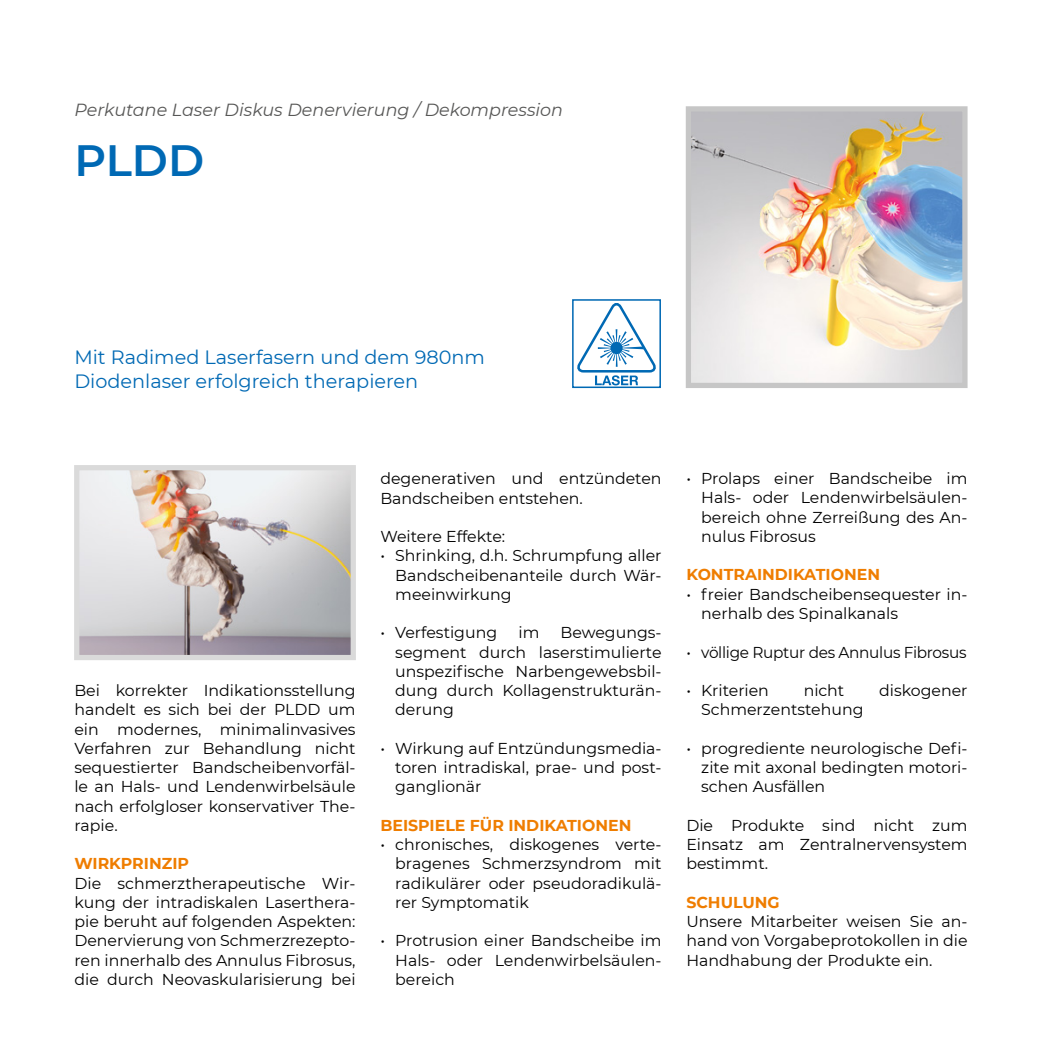
<style>
.page{position:relative;width:1042px;height:1042px;background:#fff}
.page>*{position:absolute;margin:0;border:0;box-sizing:border-box;transform-origin:0 0}
.t1{font:600 43.75px "Montserrat";color:#0069b4}
.t2{font:19.25px/24.5px "Montserrat";color:#0069b4}
.t3{font:italic 17.5px "Montserrat";color:#575756}
.t4{font:15.75px/19.2px "Montserrat";color:#000;text-align:justify}
.t5{font:700 15.75px "Montserrat";color:#ef7d00}
.t6{font:15.75px "Montserrat";letter-spacing:-.02em;color:#000}
</style>
<div class="page">
<img style="left:685px;top:106px;width:283px;height:282px">
<svg style="left:74px;top:465px;width:282px;height:195px;background:#cbc6c5"></svg>
<div style="left:572px;top:299px;width:89px;height:89px;background:#fff;border:2px solid #0069b4"></div>
<svg style="left:576px;top:300px;width:81px;height:85px"></svg>
<p class="t3" style="left:74px;top:98px;width:490px">Perkutane Laser Diskus Denervierung / Dekompression</p>
<h1 class="t1" style="left:74px;top:130px;width:131px">PLDD</h1>
<p class="t2" style="left:74px;top:344px;width:412px">Mit Radimed Laserfasern und dem 980nm<br>Diodenlaser erfolgreich therapieren</p>
<p class="t4" style="left:74px;top:680px;width:283px">Bei korrekter Indikationsstellung handelt es sich bei der PLDD um ein modernes, minimalinvasives Verfahren zur Behandlung nicht sequestierter Bandscheibenvorfäl&shy;le an Hals- und Lendenwirbelsäule nach erfolgloser konservativer The&shy;rapie.</p>
<p class="t5" style="left:74px;top:852px;width:116px">WIRKPRINZIP</p>
<p class="t4" style="left:74px;top:873px;width:283px">Die schmerztherapeutische Wir&shy;kung der intradiskalen Laserthera&shy;pie beruht auf folgenden Aspekten:<br>Denervierung von Schmerzrezepto&shy;ren innerhalb des Annulus Fibrosus, die durch Neovaskularisierung bei</p>
<p class="t4" style="left:380px;top:468px;width:283px">degenerativen und entzündeten<br>Bandscheiben entstehen.</p>
<p class="t4" style="left:380px;top:526px;width:126px">Weitere Effekte:</p>
<p class="t4" style="left:395px;top:545px;width:268px;text-indent:-15px">• Shrinking, d.h. Schrumpfung aller Bandscheibenanteile durch Wär&shy;meeinwirkung</p>
<p class="t4" style="left:380px;top:622px;width:118px">• Verfestigung</p>
<p class="t4" style="left:518px;top:622px;width:22px">im</p>
<p class="t4" style="left:395px;top:622px;width:268px;text-indent:165px">Bewegungs&shy;segment durch laserstimulierte unspezifische Narbengewebsbil&shy;dung durch Kollagenstrukturän&shy;derung</p>
<p class="t4" style="left:395px;top:738px;width:268px;text-indent:-15px">• Wirkung auf Entzündungsmedia&shy;toren intradiskal, prae- und post&shy;ganglionär</p>
<p class="t5" style="left:380px;top:814px;width:252px">BEISPIELE FÜR INDIKATIONEN</p>
<p class="t4" style="left:395px;top:834px;width:268px;text-indent:-15px">• chronisches, diskogenes verte&shy;bragenes Schmerzsyndrom mit radikulärer oder pseudoradikulä&shy;rer Symptomatik</p>
<p class="t4" style="left:395px;top:930px;width:268px;text-indent:-15px">• Protrusion einer Bandscheibe im Hals- oder Lendenwirbelsäulen&shy;bereich</p>
<p class="t4" style="left:701px;top:468px;width:268px;text-indent:-15px">• Prolaps einer Bandscheibe im Hals- oder Lendenwirbelsäulen&shy;bereich ohne Zerreißung des An&shy;nulus Fibrosus</p>
<p class="t5" style="left:686px;top:563px;width:195px">KONTRAINDIKATIONEN</p>
<p class="t4" style="left:701px;top:584px;width:268px;text-indent:-15px">• freier Bandscheibensequester in&shy;nerhalb des Spinalkanals</p>
<p class="t6" style="left:686px;top:641px;width:282px">• völlige Ruptur des Annulus Fibrosus</p>
<p class="t4" style="left:686px;top:680px;width:84px">• Kriterien</p>
<p class="t4" style="left:803px;top:680px;width:42px">nicht</p>
<p class="t4" style="left:879px;top:680px;width:90px">diskogener</p>
<p class="t4" style="left:701px;top:699px;width:164px">Schmerzentstehung</p>
<p class="t4" style="left:701px;top:738px;width:268px;text-indent:-15px">• progrediente neurologische Defi&shy;zite mit axonal bedingten motori&shy;schen Ausfällen</p>
<p class="t4" style="left:686px;top:815px;width:283px">Die Produkte sind nicht zum Einsatz am Zentralnervensystem bestimmt.</p>
<p class="t5" style="left:686px;top:891px;width:95px">SCHULUNG</p>
<p class="t4" style="left:686px;top:911px;width:283px">Unsere Mitarbeiter weisen Sie an&shy;hand von Vorgabeprotokollen in die Handhabung der Produkte ein.</p>
</div>
